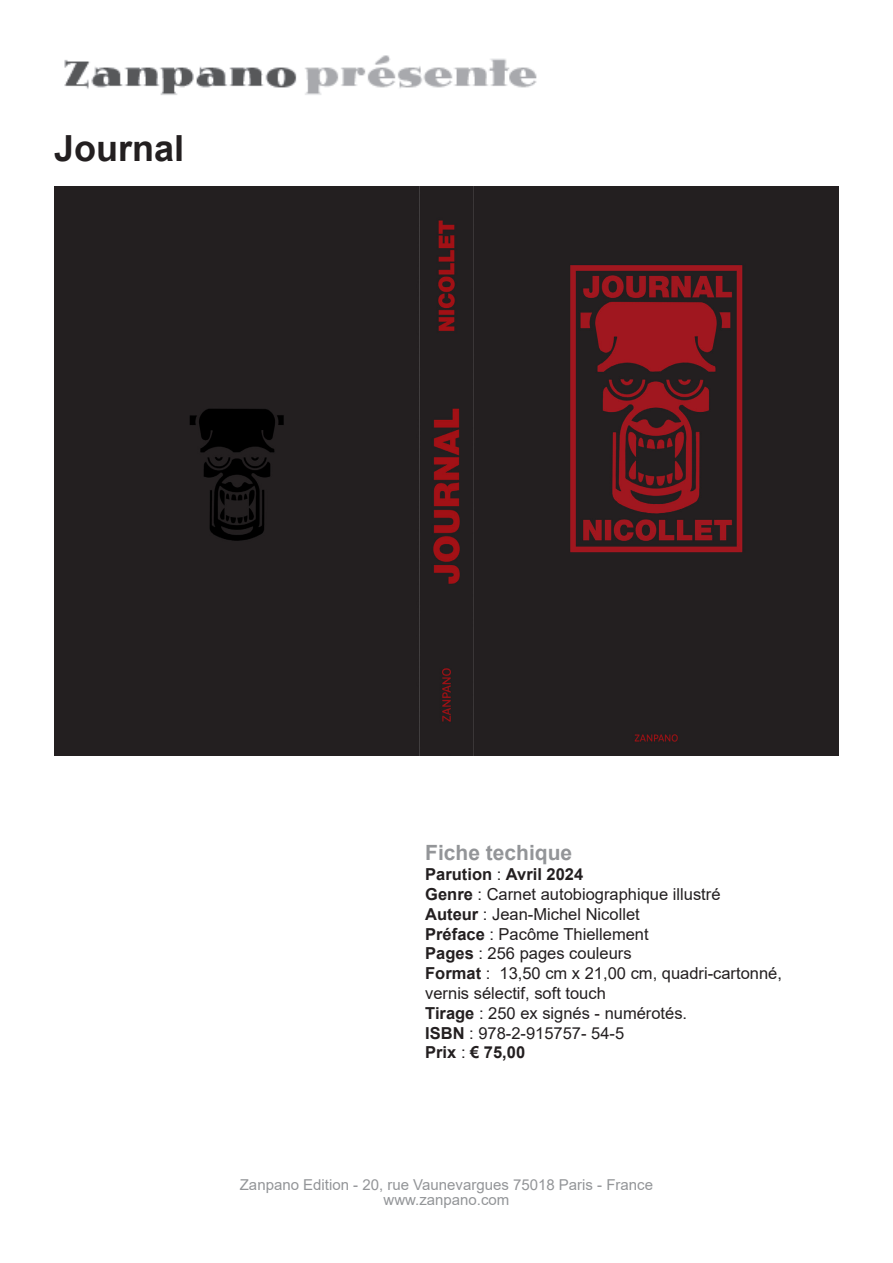
<style>
.page{position:relative;width:893px;height:1263px;background:#fff}
.page>*{position:absolute;margin:0;border:0;box-sizing:border-box;transform-origin:0 0}
.t1{font:700 36px "Arial";color:#231f20}
.t2{font:700 21px "Arial";color:#939598}
.t3{font:16.5px/19.8px "Arial";color:#231f20}
.t4{font:700 16.5px "Arial";color:#231f20}
.t5{font:15px/15px "Arial";color:#939598;text-align:center}
.s1{font-weight:700}
.s2{font-weight:400}
</style>
<div class="page">
<img style="left:64px;top:55px;width:473px;height:40px">
<img style="left:54px;top:187px;width:785px;height:568px">
<p class="t1" style="left:54px;top:123px;width:132px">Journal</p>
<p class="t2" style="left:425px;top:838px;width:149px">Fiche techique</p>
<p class="t3" style="left:425px;top:864px;width:297px"><span class="s1">Parution</span> : <span class="s1">Avril 2024<br>Genre</span> : Carnet autobiographique illustré</p>
<p class="t3" style="left:425px;top:904px;width:225px"><span class="s1">Auteur</span> : Jean-Michel Nicollet<br><span class="s1">Préface</span> : Pacôme Thiellement</p>
<p class="t3" style="left:425px;top:944px;width:208px"><span class="s1">Pages</span> : 256 pages couleurs</p>
<p class="t3" style="left:425px;top:963px;width:358px"><span class="s1">Format</span> : 13,50 cm x 21,00 cm, quadri-cartonné,</p>
<p class="t3" style="left:425px;top:983px;width:182px">vernis sélectif, soft touch</p>
<p class="t3" style="left:425px;top:1003px;width:263px"><span class="s1">Tirage</span> : 250 ex signés - numérotés.</p>
<p class="t3" style="left:425px;top:1023px;width:201px"><span class="s1">ISBN</span> : 978-2-915757- 54-5</p>
<p class="t4" style="left:425px;top:1041px;width:101px">Prix <span class="s2">:</span> € 75,00</p>
<p class="t5" style="left:240px;top:1177px;width:415px">Zanpano Edition - 20, rue Vaunevargues 75018 Paris - France www.zanpano.com</p>
</div>
